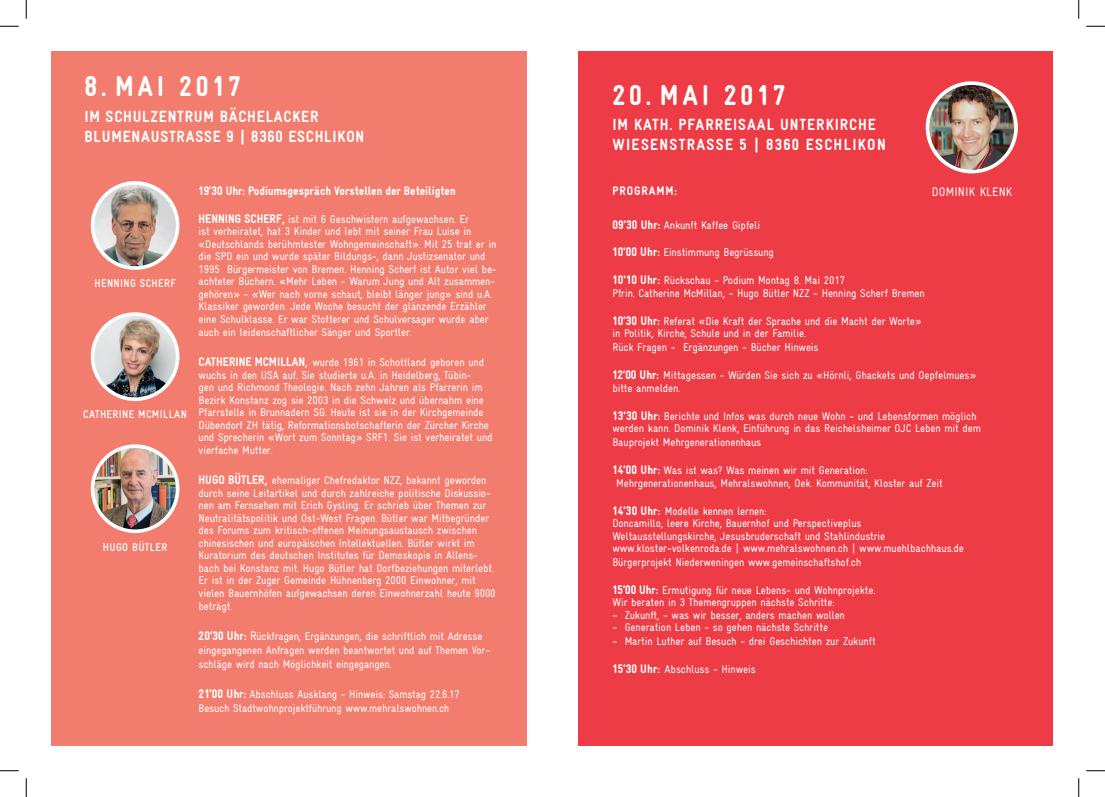
<style>
.page{position:relative;width:1105px;height:797px;background:#fff}
.page>*{position:absolute;margin:0;border:0;box-sizing:border-box;transform-origin:0 0}
.t1{font:900 condensed 28.75px "Gravur";letter-spacing:.13em;color:#fff}
.t2{font:900 condensed 16.25px/20px "Gravur";letter-spacing:.05em;color:#fff}
.t3{font:900 condensed 12.5px "Gravur";color:#fff}
.t4{font:condensed 12.5px "Gravur";letter-spacing:.01em;color:#fff}
.t5{font:900 condensed 12.5px "Gravur";letter-spacing:.07em;color:#fff}
.t6{font:condensed 11.25px/12.5px "Gravur";letter-spacing:-.01em;color:#fff}
.t7{font:700 condensed 11.25px "Gravur";letter-spacing:.03em;color:#fff}
.s1{font-weight:900;font-size:12.5px}
.s2{font-size:12.5px}
</style>
<div class="page">
<div style="left:579px;top:51px;width:474px;height:695px;background:#ed3c45"></div>
<div style="left:52px;top:51px;width:475px;height:695px;background:#f27d6e"></div>
<img style="left:93px;top:183px;width:85px;height:85px;border-radius:43px">
<div style="left:91px;top:181px;width:88px;height:89px;border:4px solid #fff;border-radius:50%"></div>
<img style="left:93px;top:314px;width:85px;height:85px;border-radius:43px">
<div style="left:91px;top:312px;width:88px;height:89px;border:4px solid #fff;border-radius:50%"></div>
<img style="left:93px;top:446px;width:85px;height:85px;border-radius:43px">
<div style="left:91px;top:444px;width:88px;height:89px;border:4px solid #fff;border-radius:50%"></div>
<img style="left:927px;top:85px;width:89px;height:87px">
<div style="left:926px;top:81px;width:92px;height:92px;border:4px solid #fff;border-radius:50%"></div>
<svg style="left:0;top:25px;width:19px;height:2px"></svg>
<svg style="left:1086px;top:25px;width:19px;height:2px"></svg>
<svg style="left:0;top:770px;width:19px;height:1px"></svg>
<svg style="left:1086px;top:770px;width:19px;height:1px"></svg>
<svg style="left:25px;top:0;width:2px;height:19px"></svg>
<svg style="left:25px;top:778px;width:2px;height:19px"></svg>
<svg style="left:1078px;top:0;width:1px;height:19px"></svg>
<svg style="left:1078px;top:778px;width:1px;height:19px"></svg>
<h1 class="t1" style="left:84px;top:71px;width:158px">8. MAI 2017</h1>
<h2 class="t2" style="left:84px;top:106px;width:281px">IM SCHULZENTRUM BÄCHELACKER<br>BLUMENAUSTRASSE 9 | 8360 ESCHLIKON</h2>
<p class="t7" style="left:94px;top:277px;width:83px">HENNING SCHERF</p>
<p class="t7" style="left:83px;top:407px;width:105px">CATHERINE MCMILLAN</p>
<p class="t7" style="left:103px;top:540px;width:66px">HUGO BÜTLER</p>
<p class="t3" style="left:199px;top:184px;width:259px">19‘30 Uhr: Podiumsgespräch Vorstellen der Beteiligten</p>
<p class="t6" style="left:199px;top:213px;width:300px"><span class="s1">HENNING SCHERF,</span> ist mit 6 Geschwistern aufgewachsen. Er<br>ist verheiratet, hat 3 Kinder und lebt mit seiner Frau Luise in «Deutschlands berühmtester Wohngemeinschaft». Mit 25 trat er in die SPD ein und wurde später Bildungs-, dann Justizsenator und 1995 Bürgermeister von Bremen. Henning Scherf ist Autor viel be&shy;achteter Büchern. «Mehr Leben - Warum Jung und Alt zusammen&shy;gehören» - «Wer nach vorne schaut, bleibt länger jung» sind u.A.<br>Klassiker geworden. Jede Woche besucht der glänzende Erzähler eine Schulklasse. Er war Stotterer und Schulversager wurde aber auch ein leidenschaftlicher Sänger und Sportler.</p>
<p class="t6" style="left:199px;top:356px;width:296px"><span class="s1">CATHERINE MCMILLAN</span><span class="s2">,</span> wurde 1961 in Schottland geboren und wuchs in den USA auf. Sie studierte u.A. in Heidelberg, Tübin-<br>gen und Richmond Theologie. Nach zehn Jahren als Pfarrerin im Bezirk Konstanz zog sie 2003 in die Schweiz und übernahm eine Pfarrstelle in Brunnadern SG. Heute ist sie in der Kirchgemeinde Dübendorf ZH tätig, Reformationsbotschafterin der Zürcher Kirche und Sprecherin «Wort zum Sonntag» SRF1. Sie ist verheiratet und vierfache Mutter.</p>
<p class="t6" style="left:199px;top:474px;width:299px"><span class="s1">HUGO BÜTLER,</span> ehemaliger Chefredaktor NZZ, bekannt geworden durch seine Leitartikel und durch zahlreiche politische Diskussio&shy;nen am Fernsehen mit Erich Gysling. Er schrieb über Themen zur Neutralitätspolitik und Ost-West Fragen. Bütler war Mitbegründer des Forums zum kritisch-offenen Meinungsaustausch zwischen chinesischen und europäischen Intellektuellen. Bütler wirkt im Kuratorium des deutschen Institutes für Demoskopie in Allens&shy;bach bei Konstanz mit. Hugo Bütler hat Dorfbeziehungen miterlebt.<br>Er ist in der Zuger Gemeinde Hühnenberg 2000 Einwohner, mit vielen Bauernhöfen aufgewachsen deren Einwohnerzahl heute 9000</p>
<p class="t6" style="left:199px;top:600px;width:35px">beträgt.</p>
<p class="t6" style="left:199px;top:629px;width:293px;line-height:13.8px"><span class="s1">20‘30 Uhr:</span> <span class="s2">R</span>ückfragen, Ergänzungen, die schriftlich mit Adresse eingegangenen Anfragen werden beantwortet und auf Themen Vor&shy;schläge wird nach Möglichkeit eingegangen.</p>
<p class="t6" style="left:199px;top:687px;width:263px;line-height:13.8px"><span class="s1">21‘00 Uhr:</span> Abschluss Ausklang - Hinweis: Samstag 22.6.17<br>Besuch Stadtwohnprojektführung www.mehralswohnen.ch</p>
<h1 class="t1" style="left:612px;top:79px;width:175px">20. MAI 2017</h1>
<h2 class="t2" style="left:612px;top:114px;width:275px">IM KATH. PFARREISAAL UNTERKIRCHE<br>WIESENSTRASSE 5 | 8360 ESCHLIKON</h2>
<p class="t5" style="left:612px;top:183px;width:66px">PROGRAMM:</p>
<p class="t6" style="left:612px;top:218px;width:149px"><span class="s1">09‘30 Uhr:</span> Ankunft Kaffee Gipfeli</p>
<p class="t6" style="left:612px;top:246px;width:163px"><span class="s1">10‘00 Uhr:</span> Einstimmung Begrüssung</p>
<p class="t6" style="left:612px;top:273px;width:314px;line-height:13.8px"><span class="s1">10'10 Uhr:</span> Rückschau - Podium Montag 8. Mai 2017<br>Pfrin. Catherine McMillan, - Hugo Bütler NZZ - Henning Scherf Bremen</p>
<p class="t6" style="left:612px;top:315px;width:311px"><span class="s1">10‘30 Uhr:</span> Referat «Die Kraft der Sprache und die Macht der Worte» in Politik, Kirche, Schule und in der Familie.</p>
<p class="t6" style="left:612px;top:341px;width:208px">Rück Fragen - Ergänzungen - Bücher Hinweis</p>
<p class="t6" style="left:612px;top:368px;width:365px;line-height:13.8px"><span class="s1">12‘00 Uhr:</span> Mittagessen - Würden Sie sich zu «Hörnli, Ghackets und Oepfelmues» bitte anmelden.</p>
<p class="t6" style="left:612px;top:410px;width:370px"><span class="s1">13'30 Uhr:</span> Berichte und Infos was durch neue Wohn - und Lebensformen möglich werden kann. Dominik Klenk, Einführung in das Reichelsheimer OJC Leben mit dem</p>
<p class="t6" style="left:612px;top:436px;width:150px">Bauprojekt Mehrgenerationenhaus</p>
<p class="t6" style="left:616px;top:463px;width:328px;line-height:13.8px;text-indent:-4px"><span class="s1">14‘00 Uhr:</span> Was ist was? Was meinen wir mit Generation:<br>Mehrgenerationenhaus, Mehralswohnen, Oek. Kommunität, Kloster auf Zeit</p>
<p class="t6" style="left:612px;top:505px;width:353px"><span class="s1">14‘30 Uhr:</span> Modelle kennen lernen:<br>Doncamillo, leere Kirche, Bauernhof und Perspectiveplus Weltausstellungskirche, Jesusbruderschaft und Stahlindustrie www.kloster-volkenroda.de | www.mehralswohnen.ch | www.muehlbachhaus.de</p>
<p class="t6" style="left:612px;top:556px;width:250px">Bürgerprojekt Niederweningen www.gemeinschaftshof.ch</p>
<p class="t6" style="left:612px;top:583px;width:264px"><span class="s1">15‘00 Uhr:</span> Ermutigung für neue Lebens- und Wohnprojekte.<br>Wir beraten in 3 Themengruppen nächste Schritte:</p>
<p class="t6" style="left:612px;top:608px;width:234px">- Zukunft, - was wir besser, anders machen wollen</p>
<p class="t6" style="left:612px;top:621px;width:217px">- Generation Leben - so gehen nächste Schritte</p>
<p class="t6" style="left:612px;top:635px;width:265px">- Martin Luther auf Besuch - drei Geschichten zur Zukunft</p>
<p class="t6" style="left:612px;top:662px;width:145px"><span class="s1">15‘30 Uhr:</span> Abschluss - Hinweis</p>
<p class="t4" style="left:932px;top:185px;width:82px">DOMINIK KLENK</p>
</div>
